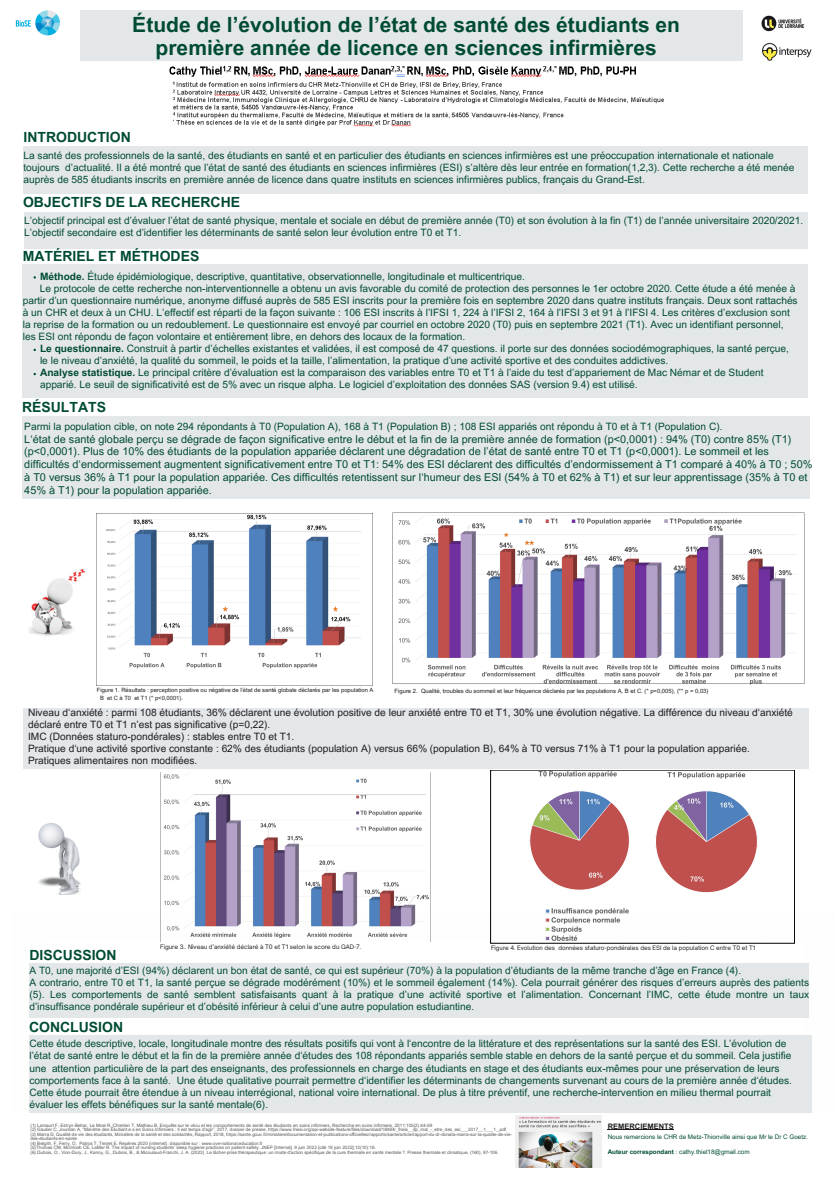
<style>
.page{position:relative;width:835px;height:1180px;background:#fff}
.page>*{position:absolute;margin:0;border:0;box-sizing:border-box;transform-origin:0 0}
.t1{font:700 21px/23.1px "Arial MT Pro";color:#004b35;text-align:center}
.t2{font:700 14px "Arial MT Pro";color:#004b35}
.t3{font:10.85px/12.9px "Arial MT Pro";color:#004b35}
.t4{font:10.15px/12.1px "Arial MT Pro";color:#004b35}
.t5{font:10.15px/12.1px "Arial MT Pro";color:#1e1c20}
.t6{font:700 7.52px "Arial MT Pro";color:#1e1c20}
.t7{font:6.3px "Arial MT Pro";color:#004b35}
.t8{font:5.88px "Arial MT Pro";color:#1e1c20}
.t9{font:5.88px "Open Sauce One";color:#1e1c20}
.t10{font:5.81px/7.9px "Arial MT Pro";color:#1e1c20}
.t11{font:5.81px "Open Sauce One";color:#1e1c20}
.t12{font:4.55px/4.5px "Arial MT Pro";color:#545454}
.s1{font-weight:700}
</style>
<div class="page">
<img style="left:15px;top:11px;width:42px;height:16px">
<img style="left:23px;top:15px;width:720px;height:46px">
<img style="left:762px;top:43px;width:49px;height:18px">
<img style="left:761px;top:15px;width:44px;height:17px">
<img style="left:29px;top:569px;width:57px;height:67px">
<img style="left:38px;top:823px;width:43px;height:71px">
<img style="left:515px;top:1115px;width:86px;height:52px">
<img style="left:169px;top:65px;width:467px;height:12px">
<img style="left:172px;top:81px;width:492px;height:46px">
<div style="left:80px;top:11px;width:662px;height:50px;background:#e4e7e9"></div>
<div style="left:23px;top:146px;width:784px;height:48px;background:#e4e7e9"></div>
<div style="left:24px;top:212px;width:783px;height:37px;background:#e4e7e9"></div>
<div style="left:22px;top:264px;width:785px;height:133px;background:#e4e7e9"></div>
<div style="left:22px;top:416px;width:788px;height:82px;background:#e4e7e9"></div>
<div style="left:29px;top:963px;width:779px;height:55px;background:#e4e7e9"></div>
<div style="left:23px;top:708px;width:785px;height:60px;background:#e4e7e9"></div>
<div style="left:29px;top:1035px;width:782px;height:77px;background:#e4e7e9"></div>
<img style="left:97px;top:513px;width:275px;height:156px">
<img style="left:326px;top:603px;width:19px;height:10px">
<img style="left:392px;top:512px;width:413px;height:173px">
<img style="left:160px;top:772px;width:270px;height:169px">
<svg style="left:490px;top:770px;width:304px;height:173px"></svg>
<hr style="left:607px;top:1129px;width:66px;height:1px;background:#1e1c20">
<p class="t1" style="left:132px;top:16px;width:549px">Étude de l’évolution de l’état de santé des étudiants en première année de licence en sciences infirmières</p>
<p class="t2" style="left:23px;top:132px;width:109px">INTRODUCTION</p>
<h5 class="t4" style="left:23px;top:150px;width:772px">La santé des professionnels de la santé, des étudiants en santé et en particulier des étudiants en sciences infirmières est une préoccupation internationale et nationale toujours d’actualité. Il a été montré que l’état de santé des étudiants en sciences infirmières (ESI) s’altère dès leur entrée en formation(1,2,3). Cette recherche a été menée auprès de 585 étudiants inscrits en première année de licence dans quatre instituts en sciences infirmières publics, français du Grand-Est.</h5>
<h2 class="t2" style="left:23px;top:197px;width:218px">OBJECTIFS DE LA RECHERCHE</h2>
<h3 class="t4" style="left:24px;top:215px;width:780px">L’objectif principal est d’évaluer l’état de santé physique, mentale et sociale en début de première année (T0) et son évolution à la fin (T1) de l’année universitaire 2020/2021.<br>L’objectif secondaire est d’identifier les déterminants de santé selon leur évolution entre T0 et T1.</h3>
<h2 class="t2" style="left:23px;top:250px;width:178px">MATÉRIEL ET MÉTHODES</h2>
<p class="t4" style="left:40px;top:271px;width:486px"><span class="s1">Méthode.</span> Étude épidémiologique, descriptive, quantitative, observationnelle, longitudinale et multicentrique.</p>
<h5 class="t4" style="left:23px;top:283px;width:776px;text-indent:17px">Le protocole de cette recherche non-interventionnelle a obtenu un avis favorable du comité de protection des personnes le 1er octobre 2020. Cette étude a été menée à partir d’un questionnaire numérique, anonyme diffusé auprès de 585 ESI inscrits pour la première fois en septembre 2020 dans quatre instituts français. Deux sont rattachés à un CHR et deux à un CHU. L’effectif est réparti de la façon suivante : 106 ESI inscrits à l’IFSI 1, 224 à l’IFSI 2, 164 à l’IFSI 3 et 91 à l’IFSI 4. Les critères d’exclusion sont la reprise de la formation ou un redoublement. Le questionnaire est envoyé par courriel en octobre 2020 (T0) puis en septembre 2021 (T1). Avec un identifiant personnel, les ESI ont répondu de façon volontaire et entièrement libre, en dehors des locaux de la formation.</h5>
<h2 class="t4" style="left:40px;top:344px;width:750px"><span class="s1">Le questionnaire.</span> Construit à partir d’échelles existantes et validées, il est composé de 47 questions. il porte sur des données sociodémographiques, la santé perçue, le le niveau d’anxiété, la qualité du sommeil, le poids et la taille, l’alimentation, la pratique d’une activité sportive et des conduites addictives.</h2>
<h3 class="t4" style="left:40px;top:368px;width:725px"><span class="s1">Analyse statistique.</span> Le principal critère d’évaluation est la comparaison des variables entre T0 et T1 à l’aide du test d’appariement de Mac Némar et de Student apparié. Le seuil de significativité est de 5% avec un risque alpha. Le logiciel d’exploitation des données SAS (version 9.4) est utilisé.</h3>
<h5 class="t2" style="left:22px;top:402px;width:85px">RÉSULTATS</h5>
<h3 class="t4" style="left:24px;top:421px;width:699px">Parmi la population cible, on note 294 répondants à T0 (Population A), 168 à T1 (Population B) ; 108 ESI appariés ont répondu à T0 et à T1 (Population C).</h3>
<h3 class="t3" style="left:24px;top:433px;width:789px">L‘état de santé globale perçu se dégrade de façon significative entre le début et la fin de la première année de formation (p&lt;0,0001) : 94% (T0) contre 85% (T1) (p&lt;0,0001). Plus de 10% des étudiants de la population appariée déclarent une dégradation de l’état de santé entre T0 et T1 (p&lt;0,0001). Le sommeil et les difficultés d‘endormissement augmentent significativement entre T0 et T1: 54% des ESI déclarent des difficultés d’endormissement à T1 comparé à 40% à T0 ; 50% à T0 versus 36% à T1 pour la population appariée. Ces difficultés retentissent sur l‘humeur des ESI (54% à T0 et 62% à T1) et sur leur apprentissage (35% à T0 et 45% à T1) pour la population appariée.</h3>
<p class="t10" style="left:100px;top:687px;width:275px;text-indent:-3px">Figure 1. Résultats : perception positive ou négative de l’état de santé globale déclarés par les population A<br>B et C à T0 et T1 (* p&lt;0,0001).</p>
<h4 class="t8" style="left:394px;top:688px;width:315px">Figure 2. Qualité, troubles du sommeil et leur fréquence déclarés par les populations A, B et C. (* p=0,005), (** p = 0,03)</h4>
<p class="t5" style="left:28px;top:708px;width:766px">Niveau d‘anxiété : parmi 108 étudiants, 36% déclarent une évolution positive de leur anxiété entre T0 et T1, 30% une évolution négative. La différence du niveau d‘anxiété déclaré entre T0 et T1 n’est pas significative (p=0,22).<br>IMC (Données staturo-pondérales) : stables entre T0 et T1.<br>Pratique d‘une activité sportive constante : 62% des étudiants (population A) versus 66% (population B), 64% à T0 versus 71% à T1 pour la population appariée.<br>Pratiques alimentaires non modifiées.</p>
<p class="t9" style="left:160px;top:943px;width:202px">Figure 3.. Niveau d’anxiété déclaré à T0 et T1 selon le score du GAD-7.</p>
<p class="t11" style="left:491px;top:943px;width:266px">Figure 4. Evolution des données staturo-pondérales des ESI de la population C entre T0 et T1</p>
<h3 class="t2" style="left:29px;top:950px;width:89px">DISCUSSION</h3>
<p class="t4" style="left:29px;top:965px;width:781px">A T0, une majorité d’ESI (94%) déclarent un bon état de santé, ce qui est supérieur (70%) à la population d’étudiants de la même tranche d’âge en France (4).<br>A contrario, entre T0 et T1, la santé perçue se dégrade modérément (10%) et le sommeil également (14%). Cela pourrait générer des risques d’erreurs auprès des patients (5). Les comportements de santé semblent satisfaisants quant à la pratique d’une activité sportive et l’alimentation. Concernant l’IMC, cette étude montre un taux d’insuffisance pondérale supérieur et d’obésité inférieur à celui d’une autre population estudiantine.</p>
<p class="t2" style="left:29px;top:1021px;width:96px">CONCLUSION</p>
<p class="t4" style="left:29px;top:1039px;width:763px">Cette étude descriptive, locale, longitudinale montre des résultats positifs qui vont à l‘encontre de la littérature et des représentations sur la santé des ESI. L’évolution de l’état de santé entre le début et la fin de la première année d‘études des 108 répondants appariés semble stable en dehors de la santé perçue et du sommeil. Cela justifie une attention particulière de la part des enseignants, des professionnels en charge des étudiants en stage et des étudiants eux-mêmes pour une préservation de leurs comportements face à la santé. Une étude qualitative pourrait permettre d‘identifier les déterminants de changements survenant au cours de la première année d‘études.<br>Cette étude pourrait être étendue à un niveau interrégional, national voire international. De plus à titre préventif, une recherche-intervention en milieu thermal pourrait évaluer les effets bénéfiques sur la santé mentale(6).</p>
<p class="t12" style="left:30px;top:1123px;width:403px">(1) Lamaurt F, Estryn-Behar, Le Moel R, Chretien T, Mathieu B, Enquête sur le vécu et les comportements de santé des étudiants en soins infirmiers, Recherche en soins infirmiers, 2011;105(2):44-59</p>
<p class="t12" style="left:30px;top:1128px;width:477px">(2) Gautier C, Jourdan A, “Mal-être des Étudiant.e.s en Soins Infirmiers : Il est temps d’agir”, 2017, dossier de presse, https://www.fnesi.org/api-website-feature/files/download/18484/_fnesi__dp_mal_-_etre_des_esi___2017__1___1_.pdf</p>
<p class="t12" style="left:30px;top:1132px;width:483px">(3) Marra D, Qualité de vie des étudiants, Ministère de la santé et des solidarités, Rapport, 2018, https://sante.gouv.fr/ministere/documentation-et-publications-officielles/rapports/sante/article/rapport-du-dr-donata-marra-sur-la-qualite-de-vie&shy;des-etudiants-en-sante</p>
<p class="t12" style="left:30px;top:1141px;width:234px">(4) Belgith, F, Ferry, O, Patros T, Tenret E. Repères 2020 (internet). disponible sur : www.ove-national.education.fr</p>
<h5 class="t12" style="left:30px;top:1146px;width:347px">(5)Thomas CM, McIntosh CE, LaMar R. The impact of nursing students’ sleep hygiene practices on patient safety. JNEP [Internet]. 9 juin 2022 [cité 19 juin 2022];12(10):16.</h5>
<h5 class="t12" style="left:30px;top:1150px;width:469px">(6) Dubois, O., Vion-Dury, J., Kanny, G., Dubois, B., &amp; Micoulaud-Franchi, J. A. (2023). Le lâcher-prise thérapeutique: un mode d'action spécifique de la cure thermale en santé mentale ?. Presse thermale et climatique, (160), 97-106.</h5>
<p class="t6" style="left:607px;top:1123px;width:68px">REMERCIEMENTS</p>
<p class="t7" style="left:607px;top:1134px;width:202px">Nous remercions le CHR de Metz-Thionville ainsi que Mr le Dr C Goetz.</p>
<h5 class="t7" style="left:607px;top:1149px;width:143px"><span class="s1">Auteur correspondant</span> : cathy.thiel18@gmail.com</h5>
</div>
